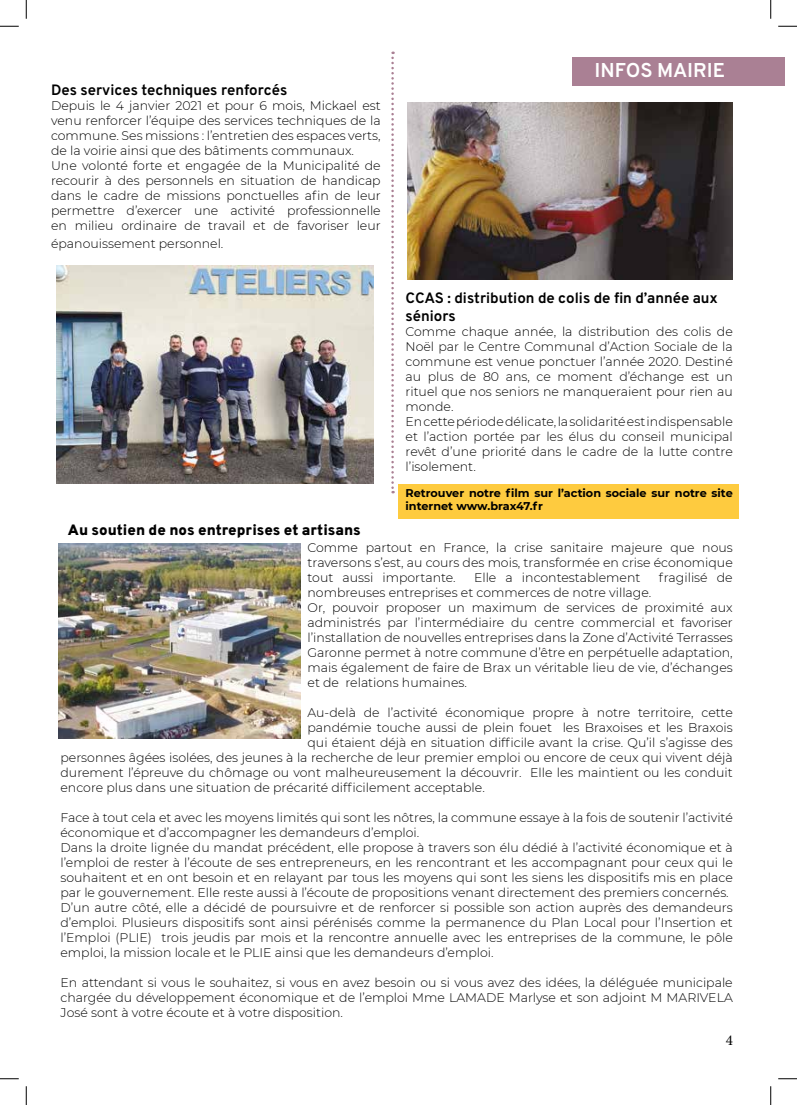
<style>
.page{position:relative;width:797px;height:1105px;background:#fff}
.page>*{position:absolute;margin:0;border:0;box-sizing:border-box;transform-origin:0 0}
.t1{font:700 20px "Overpass";color:#fff}
.t2{font:700 15px/18px "Overpass";color:#000}
.t3{font:800 15px "Overpass";color:#000}
.t4{font:15px "Minion Pro";color:#000}
.t5{font:300 12.5px/15px "Montserrat";color:#000}
.t6{font:700 11.25px/13.5px "Montserrat";color:#000}
</style>
<div class="page">
<div style="left:398px;top:484px;width:340px;height:35px;background:#fecb3f"></div>
<div style="left:573px;top:57px;width:212px;height:29px;background:#aa8094"></div>
<img style="left:58px;top:543px;width:242px;height:195px">
<img style="left:57px;top:266px;width:316px;height:218px">
<img style="left:408px;top:102px;width:324px;height:177px">
<svg style="left:391px;top:52px;width:3px;height:441px"></svg>
<svg style="left:0;top:25px;width:19px;height:2px"></svg>
<svg style="left:778px;top:25px;width:19px;height:2px"></svg>
<svg style="left:0;top:1078px;width:19px;height:1px"></svg>
<svg style="left:778px;top:1078px;width:19px;height:1px"></svg>
<svg style="left:25px;top:0;width:2px;height:19px"></svg>
<svg style="left:25px;top:1086px;width:2px;height:19px"></svg>
<svg style="left:770px;top:0;width:1px;height:19px"></svg>
<svg style="left:770px;top:1086px;width:1px;height:19px"></svg>
<p class="t2" style="left:51px;top:81px;width:238px">Des services techniques renforcés</p>
<p class="t5" style="left:51px;top:98px;width:331px">Depuis le 4 janvier 2021 et pour 6 mois, Mickael est venu renforcer l’équipe des services techniques de la commune. Ses missions : l’entretien des espaces verts, de la voirie ainsi que des bâtiments communaux.<br>Une volonté forte et engagée de la Municipalité de recourir à des personnels en situation de handicap dans le cadre de missions ponctuelles afin de leur permettre d’exercer une activité professionnelle en milieu ordinaire de travail et de favoriser leur</p>
<p class="t5" style="left:51px;top:236px;width:174px">épanouissement personnel.</p>
<p class="t3" style="left:68px;top:520px;width:294px">Au soutien de nos entreprises et artisans</p>
<h1 class="t1" style="left:594px;top:58px;width:132px">INFOS MAIRIE</h1>
<p class="t2" style="left:405px;top:289px;width:314px">CCAS : distribution de colis de fin d’année aux séniors</p>
<p class="t5" style="left:405px;top:324px;width:329px">Comme chaque année, la distribution des colis de Noël par le Centre Communal d’Action Sociale de la commune est venue ponctuer l’année 2020. Destiné au plus de 80 ans, ce moment d’échange est un rituel que nos seniors ne manqueraient pour rien au monde.<br>En cette période délicate, la solidarité est indispensable et l’action portée par les élus du conseil municipal revêt d’une priorité dans le cadre de la lutte contre l’isolement.</p>
<p class="t6" style="left:405px;top:485px;width:329px">Retrouver notre film sur l’action sociale sur notre site internet www.brax47.fr</p>
<p class="t5" style="left:307px;top:539px;width:427px;text-align:justify">Comme partout en France, la crise sanitaire majeure que nous traversons s’est, au cours des mois, transformée en crise économique tout aussi importante.</p>
<p class="t5" style="left:474px;top:569px;width:168px">Elle a incontestablement</p>
<p class="t5" style="left:658px;top:569px;width:75px">fragilisé de</p>
<p class="t5" style="left:307px;top:584px;width:427px">nombreuses entreprises et commerces de notre village.<br>Or, pouvoir proposer un maximum de services de proximité aux administrés par l’intermédiaire du centre commercial et favoriser l’installation de nouvelles entreprises dans la Zone d’Activité Terrasses Garonne permet à notre commune d’être en perpétuelle adaptation, mais également de faire de Brax un véritable lieu de vie, d’échanges et de relations humaines.</p>
<p class="t5" style="left:307px;top:704px;width:427px">Au-delà de l’activité économique propre à notre territoire, cette</p>
<p class="t5" style="left:307px;top:719px;width:427px">pandémie touche aussi de plein fouet les Braxoises et les Braxois</p>
<p class="t5" style="left:307px;top:734px;width:427px">qui étaient déjà en situation difficile avant la crise. Qu’il s’agisse des</p>
<p class="t5" style="left:61px;top:749px;width:673px">personnes âgées isolées, des jeunes à la recherche de leur premier emploi ou encore de ceux qui vivent déjà</p>
<p class="t5" style="left:61px;top:764px;width:673px">durement l’épreuve du chômage ou vont malheureusement la découvrir. Elle les maintient ou les conduit</p>
<p class="t5" style="left:61px;top:779px;width:426px">encore plus dans une situation de précarité difficilement acceptable.</p>
<p class="t5" style="left:61px;top:809px;width:674px">Face à tout cela et avec les moyens limités qui sont les nôtres, la commune essaye à la fois de soutenir l’activité économique et d’accompagner les demandeurs d’emploi.<br>Dans la droite lignée du mandat précédent, elle propose à travers son élu dédié à l’activité économique et à l’emploi de rester à l’écoute de ses entrepreneurs, en les rencontrant et les accompagnant pour ceux qui le souhaitent et en ont besoin et en relayant par tous les moyens qui sont les siens les dispositifs mis en place par le gouvernement. Elle reste aussi à l’écoute de propositions venant directement des premiers concernés.<br>D’un autre côté, elle a décidé de poursuivre et de renforcer si possible son action auprès des demandeurs d’emploi. Plusieurs dispositifs sont ainsi pérénisés comme la permanence du Plan Local pour l’Insertion et l’Emploi (PLIE) trois jeudis par mois et la rencontre annuelle avec les entreprises de la commune, le pôle emploi, la mission locale et le PLIE ainsi que les demandeurs d’emploi.</p>
<p class="t5" style="left:61px;top:974px;width:673px;text-align:justify">En attendant si vous le souhaitez, si vous en avez besoin ou si vous avez des idées, la déléguée municipale chargée du développement économique et de l’emploi Mme LAMADE Marlyse et son adjoint M MARIVELA José sont à votre écoute et à votre disposition.</p>
<p class="t4" style="left:725px;top:1030px;width:9px">4</p>
</div>
